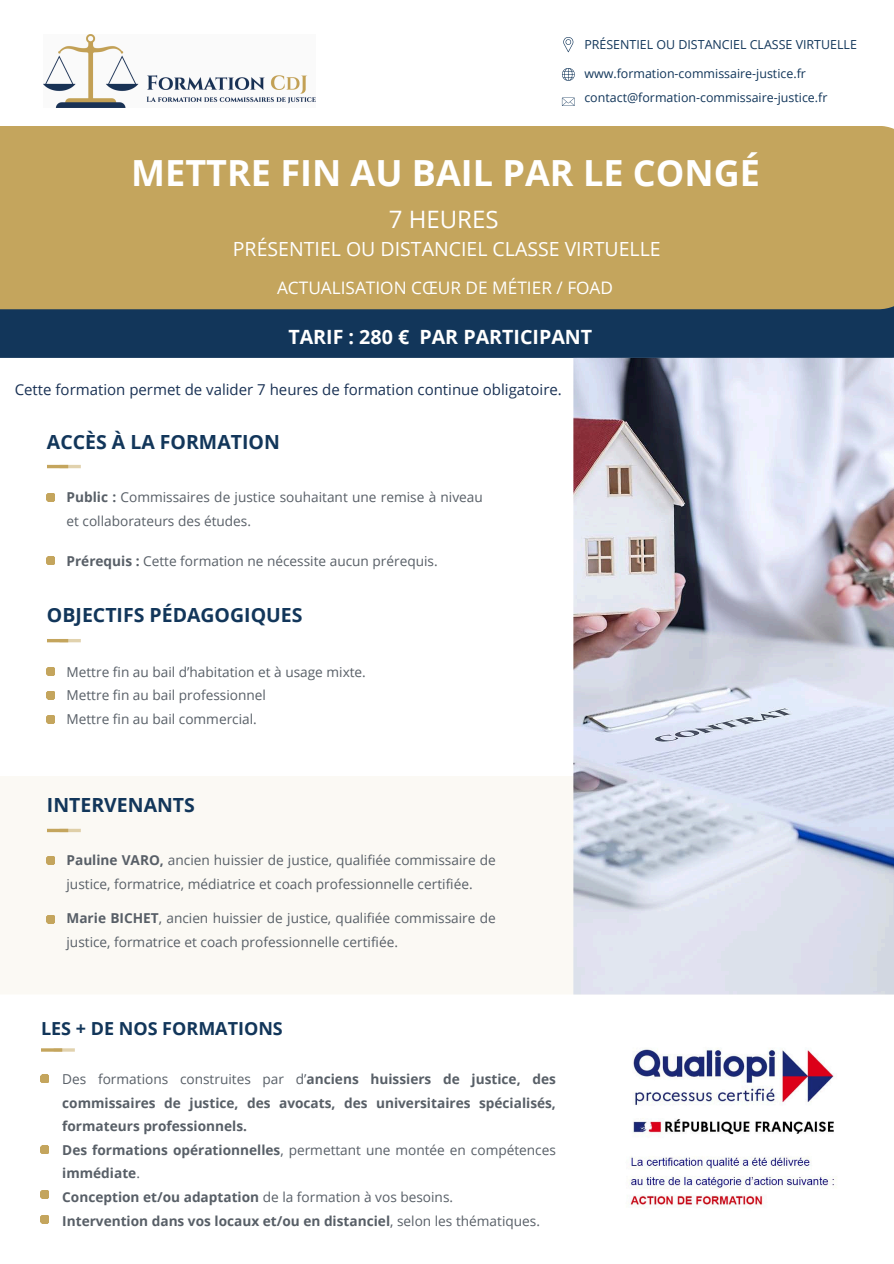
<style>
.page{position:relative;width:894px;height:1264px;background:#fff}
.page>*{position:absolute;margin:0;border:0;box-sizing:border-box;transform-origin:0 0}
.t1{font:700 36px "Open Sans";color:#fff}
.t2{font:24px "Open Sans";color:#fff}
.t3{font:700 19.65px "Open Sans";color:#fff}
.t4{font:700 19.5px "Open Sans";color:#12365a}
.t5{font:19.5px "Open Sans";color:#fff}
.t6{font:700 18px "Open Sans";color:#12365a}
.t7{font:17.25px "Open Sans";color:#fff}
.t8{font:15px "Open Sans";color:#193154}
.t9{font:13.65px/23.7px "Open Sans";color:#585f67}
.t10{font:700 13.65px/23.7px "Open Sans";color:#585f67}
.t11{font:12.45px "Open Sans";color:#12365a}
.s1{font-weight:700}
.s2{font-weight:400}
</style>
<div class="page">
<div style="left:0;top:309px;width:893px;height:49px;background:#12365a"></div>
<div style="left:0;top:126px;width:893px;height:183px;background:#c4a55d"></div>
<div style="left:0;top:776px;width:573px;height:218px;background:#fbf9f4"></div>
<svg style="left:563px;top:37px;width:10px;height:15px"></svg>
<svg style="left:562px;top:68px;width:12px;height:12px"></svg>
<svg style="left:47px;top:667px;width:8px;height:8px"></svg>
<hr style="left:60px;top:639px;width:21px;height:3px;background:#c4a55d">
<hr style="left:47px;top:639px;width:21px;height:3px;background:#c4a55d">
<svg style="left:47px;top:691px;width:8px;height:8px"></svg>
<svg style="left:47px;top:715px;width:8px;height:8px"></svg>
<img style="left:43px;top:34px;width:272px;height:73px">
<svg style="left:68px;top:828px;width:13px;height:4px"></svg>
<svg style="left:47px;top:828px;width:21px;height:4px"></svg>
<svg style="left:47px;top:856px;width:8px;height:8px"></svg>
<svg style="left:47px;top:915px;width:8px;height:8px"></svg>
<hr style="left:54px;top:1048px;width:21px;height:3px;background:#c4a55d">
<hr style="left:41px;top:1048px;width:21px;height:3px;background:#c4a55d">
<svg style="left:41px;top:1074px;width:8px;height:8px"></svg>
<svg style="left:41px;top:1145px;width:8px;height:8px"></svg>
<svg style="left:41px;top:1190px;width:8px;height:8px"></svg>
<svg style="left:41px;top:1215px;width:8px;height:8px"></svg>
<img style="left:629px;top:1048px;width:208px;height:160px">
<img style="left:573px;top:358px;width:320px;height:636px">
<svg style="left:47px;top:493px;width:8px;height:8px"></svg>
<hr style="left:60px;top:465px;width:21px;height:3px;background:#c4a55d">
<hr style="left:47px;top:465px;width:21px;height:3px;background:#c4a55d">
<svg style="left:47px;top:556px;width:8px;height:8px"></svg>
<svg style="left:561px;top:98px;width:13px;height:7px"></svg>
<p class="t11" style="left:584px;top:35px;width:274px">PRÉSENTIEL OU DISTANCIEL CLASSE VIRTUELLE</p>
<p class="t11" style="left:584px;top:65px;width:223px">www.formation-commissaire-justice.fr</p>
<h5 class="t11" style="left:584px;top:89px;width:244px">contact@formation-commissaire-justice.fr</h5>
<p class="t1" style="left:131px;top:148px;width:630px">METTRE FIN AU BAIL PAR LE CONGÉ</p>
<p class="t2" style="left:388px;top:202px;width:111px">7 HEURES</p>
<h4 class="t5" style="left:233px;top:235px;width:429px">PRÉSENTIEL OU DISTANCIEL CLASSE VIRTUELLE</h4>
<h6 class="t7" style="left:277px;top:275px;width:337px">ACTUALISATION CŒUR DE MÉTIER / FOAD</h6>
<h3 class="t3" style="left:288px;top:323px;width:305px">TARIF : 280 € PAR PARTICIPANT</h3>
<h6 class="t8" style="left:15px;top:379px;width:548px">Cette formation permet de valider 7 heures de formation continue obligatoire.</h6>
<h6 class="t4" style="left:47px;top:428px;width:234px">ACCÈS À LA FORMATION</h6>
<h2 class="t9" style="left:66px;top:485px;width:417px"><span class="s1">Public :</span> Commissaires de justice souhaitant une remise à niveau et collaborateurs des études.</h2>
<p class="t9" style="left:66px;top:548px;width:372px"><span class="s1">Prérequis :</span> Cette formation ne nécessite aucun prérequis.</p>
<p class="t4" style="left:47px;top:601px;width:257px">OBJECTIFS PÉDAGOGIQUES</p>
<p class="t9" style="left:66px;top:659px;width:301px">Mettre fin au bail d’habitation et à usage mixte.<br>Mettre fin au bail professionnel<br>Mettre fin au bail commercial.</p>
<p class="t4" style="left:47px;top:790px;width:149px">INTERVENANTS</p>
<p class="t9" style="left:66px;top:848px;width:430px"><span class="s1">Pauline VARO,</span> ancien huissier de justice, qualifiée commissaire de justice, formatrice, médiatrice et coach professionnelle certifiée.</p>
<p class="t9" style="left:66px;top:906px;width:430px"><span class="s1">Marie BICHET</span>, ancien huissier de justice, qualifiée commissaire de justice, formatrice et coach professionnelle certifiée.</p>
<p class="t6" style="left:41px;top:1016px;width:243px">LES + DE NOS FORMATIONS</p>
<p class="t10" style="left:62px;top:1066px;width:495px"><span class="s2">Des formations construites par d’</span>anciens huissiers de justice, des commissaires de justice, des avocats, des universitaires spécialisés, formateurs professionnels.<br>Des formations opérationnelles<span class="s2">, permettant une montée en compétences </span>immédiate<span class="s2">.<br></span>Conception et/ou adaptation <span class="s2">de la formation à vos besoins.<br></span>Intervention dans vos locaux et/ou en distanciel<span class="s2">, selon les thématiques.</span></p>
</div>
